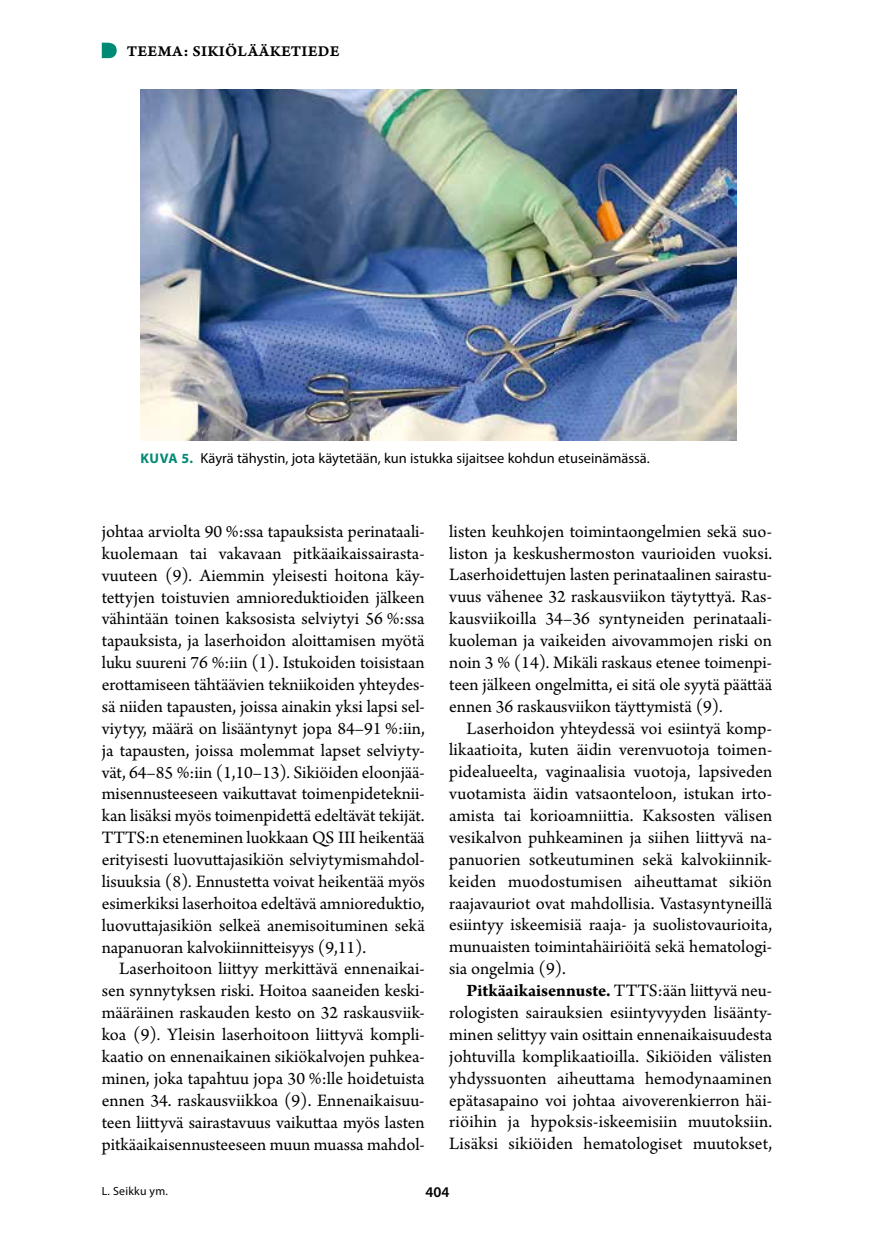
<style>
.page{position:relative;width:874px;height:1241px;background:#fff}
.page>*{position:absolute;margin:0;border:0;box-sizing:border-box;transform-origin:0 0}
.t1{font:18.38px/21.9px "Arno Pro";color:#000;text-align:justify}
.t2{font:15.75px "Arno Pro Smbd Caption";letter-spacing:.02em;color:#000}
.t3{font:600 14.88px "Myriad Pro";color:#000}
.t4{font:14.35px "Myriad Pro";color:#000}
.t5{font:11.9px "Myriad Pro";letter-spacing:.02em;color:#000}
.s1{font-weight:700;font-size:14px;color:#008974}
.s2{font-style:italic}
.s3{font-weight:700}
</style>
<div class="page">
<img style="left:140px;top:89px;width:595px;height:352px">
<svg style="left:102px;top:43px;width:15px;height:15px"></svg>
<p class="t2" style="left:127px;top:41px;width:214px">TEEMA: SIKIÖLÄÄKETIEDE</p>
<p class="t4" style="left:140px;top:449px;width:510px"><span class="s1">KUVA 5.</span> Käyrä tähystin, jota käytetään, kun istukka sijaitsee kohdun etuseinämässä.</p>
<p class="t1" style="left:102px;top:521px;width:324px">johtaa arviolta 90 %:ssa tapauksista perinataali&shy;kuolemaan tai vakavaan pitkäaikaissairasta&shy;vuuteen (9)<span class="s2">.</span> Aiemmin yleisesti hoitona käy&shy;tettyjen toistuvien amnioreduktioiden jälkeen vähintään toinen kaksosista selviytyi 56 %:ssa tapauksista, ja laserhoidon aloittamisen myötä luku suureni 76 %:iin (1). Istukoiden toisistaan erottamiseen tähtäävien tekniikoiden yhteydes&shy;sä niiden tapausten, joissa ainakin yksi lapsi sel&shy;viytyy, määrä on lisääntynyt jopa 84–91 %:iin, ja tapausten, joissa molemmat lapset selviyty&shy;vät, 64–85 %:iin (1,10–13)<span class="s2">.</span> Sikiöiden eloonjää&shy;misennusteeseen vaikuttavat toimenpideteknii&shy;kan lisäksi myös toimenpidettä edeltävät tekijät.<br>TTTS:n eteneminen luokkaan QS III heikentää erityisesti luovuttajasikiön selviytymismahdol&shy;lisuuksia (8)<span class="s2">.</span> Ennustetta voivat heikentää myös esimerkiksi laserhoitoa edeltävä amnioreduktio, luovuttajasikiön selkeä anemisoituminen sekä napanuoran kalvokiinnitteisyys (9,11).</p>
<p class="t1" style="left:102px;top:958px;width:324px;text-indent:17px">Laserhoitoon liittyy merkittävä ennenaikai&shy;sen synnytyksen riski. Hoitoa saaneiden keski&shy;määräinen raskauden kesto on 32 raskausviik&shy;koa (9)<span class="s2">.</span> Yleisin laserhoitoon liittyvä kompli&shy;kaatio on ennenaikainen sikiökalvojen puhkea&shy;minen, joka tapahtuu jopa 30 %:lle hoidetuista ennen 34. raskausviikkoa (9). Ennenaikaisuu&shy;teen liittyvä sairastavuus vaikuttaa myös lasten pitkäaikaisennusteeseen muun muassa mahdol-</p>
<p class="t1" style="left:449px;top:521px;width:324px">listen keuhkojen toimintaongelmien sekä suo&shy;liston ja keskushermoston vaurioiden vuoksi.<br>Laserhoidettujen lasten perinataalinen sairastu&shy;vuus vähenee 32 raskausviikon täytyttyä. Ras&shy;kausviikoilla 34–36 syntyneiden perinataali&shy;kuoleman ja vaikeiden aivovammojen riski on noin 3 % (14)<span class="s2">.</span> Mikäli raskaus etenee toimenpi&shy;teen jälkeen ongelmitta, ei sitä ole syytä päättää ennen 36 raskausviikon täyttymistä (9)<span class="s2">.</span></p>
<p class="t1" style="left:449px;top:718px;width:324px;text-indent:17px">Laserhoidon yhteydessä voi esiintyä komp&shy;likaatioita, kuten äidin verenvuotoja toimen&shy;pidealueelta, vaginaalisia vuotoja, lapsiveden vuotamista äidin vatsaonteloon, istukan irto&shy;amista tai korioamniittia. Kaksosten välisen vesikalvon puhkeaminen ja siihen liittyvä na&shy;panuorien sotkeutuminen sekä kalvokiinnik&shy;keiden muodostumisen aiheuttamat sikiön raajavauriot ovat mahdollisia. Vastasyntyneillä esiintyy iskeemisiä raaja- ja suolistovaurioita, munuaisten toimintahäiriöitä sekä hematologi&shy;sia ongelmia (9).</p>
<p class="t1" style="left:449px;top:980px;width:324px;text-indent:17px"><span class="s3">Pitkäaikaisennuste.</span> TTTS:ään liittyvä neu&shy;rologisten sairauksien esiintyvyyden lisäänty&shy;minen selittyy vain osittain ennenaikaisuudesta johtuvilla komplikaatioilla. Sikiöiden välisten yhdyssuonten aiheuttama hemodynaaminen epätasapaino voi johtaa aivoverenkierron häi&shy;riöihin ja hypoksis-iskeemisiin muutoksiin.<br>Lisäksi sikiöiden hematologiset muutokset,</p>
<p class="t5" style="left:102px;top:1183px;width:68px">L. Seikku ym.</p>
<p class="t3" style="left:425px;top:1182px;width:25px">404</p>
</div>
